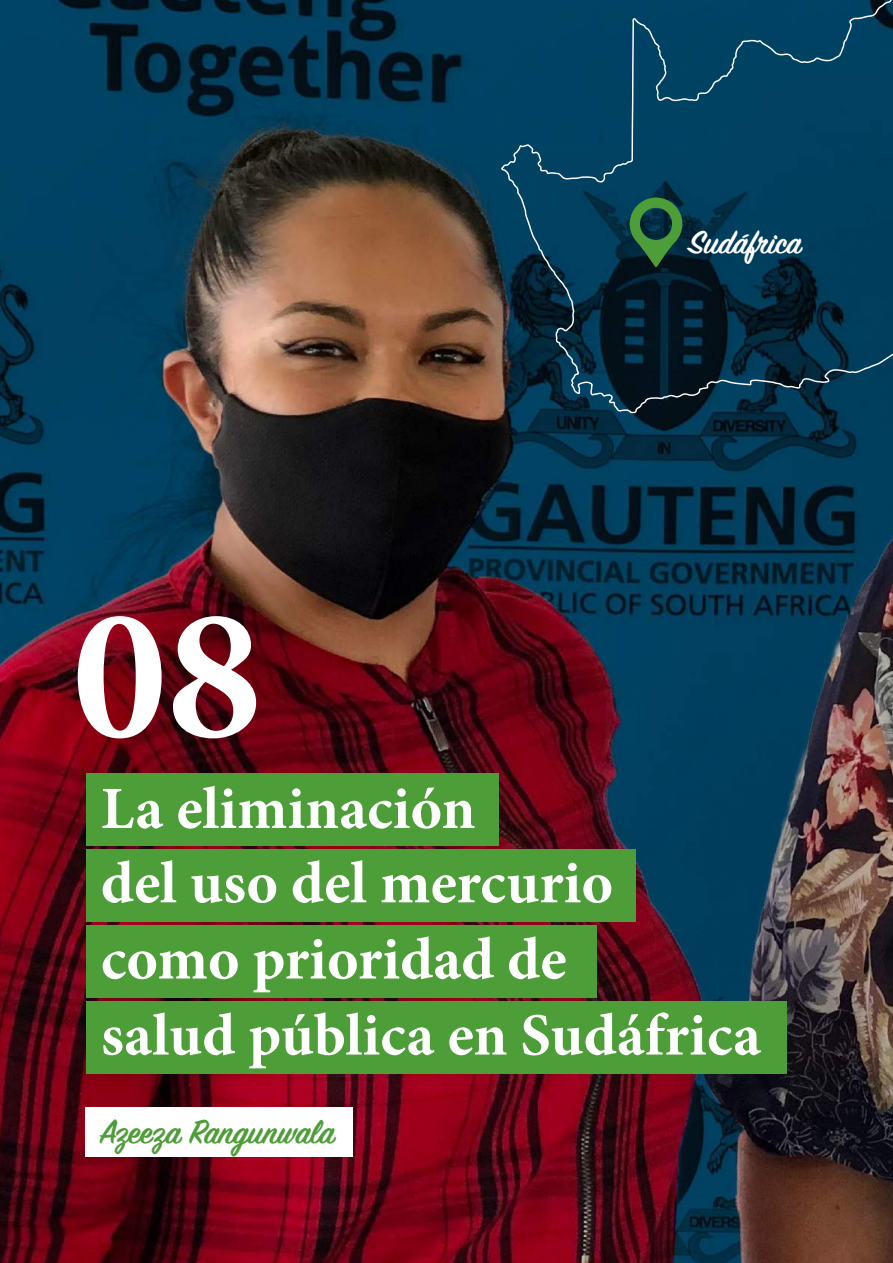
<style>
.page{position:relative;width:893px;height:1263px;background:#fff}
.page>*{position:absolute;margin:0;border:0;box-sizing:border-box;transform-origin:0 0}
.t1{font:700 189px "Minion Pro";color:#fff}
.t2{font:700 60px/75.4px "Minion Pro";color:#fff}
.t3{font:600 37.5px "Sign Painter House Script";color:#4d9e38}
.t4{font:600 36px "Sign Painter House Script";color:#fff}
</style>
<div class="page">
<img style="left:0;top:0;width:893px;height:1263px">
<svg style="left:501px;top:0;width:392px;height:421px;background:#043954"></svg>
<svg style="left:629px;top:197px;width:53px;height:70px;background:#235a38"></svg>
<div style="left:86px;top:773px;width:412px;height:72px;background:#4d9e38"></div>
<div style="left:86px;top:849px;width:550px;height:72px;background:#4d9e38"></div>
<div style="left:86px;top:926px;width:510px;height:72px;background:#4d9e38"></div>
<div style="left:86px;top:1002px;width:701px;height:72px;background:#4d9e38"></div>
<div style="left:85px;top:1107px;width:268px;height:50px;background:#fff"></div>
<h1 class="t1" style="left:72px;top:563px;width:191px">08</h1>
<p class="t4" style="left:689px;top:220px;width:114px">Sudáfrica</p>
<p class="t2" style="left:101px;top:773px;width:662px">La eliminación<br>del uso del mercurio como prioridad de<br>salud pública en Sudáfrica</p>
<p class="t3" style="left:100px;top:1109px;width:236px">Azeeza Rangunwala</p>
</div>
